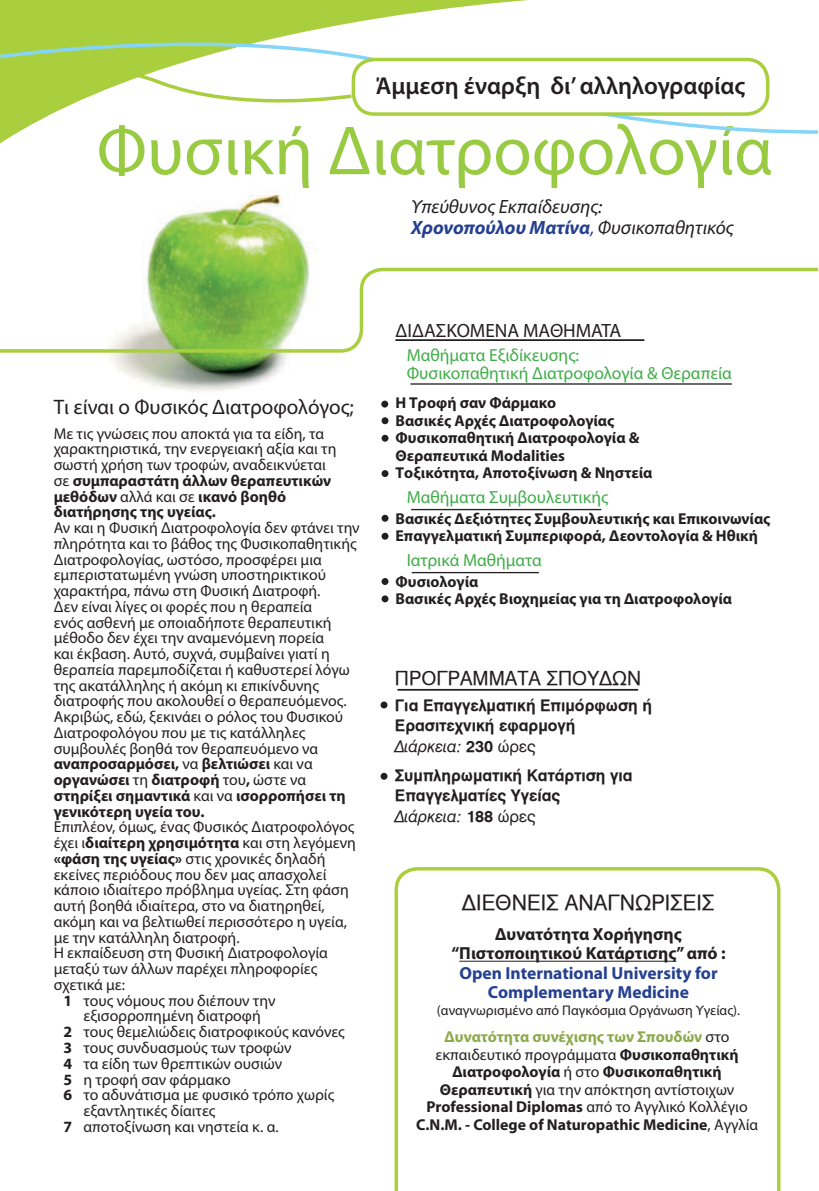
<style>
.page{position:relative;width:819px;height:1191px;background:#fff}
.page>*{position:absolute;margin:0;border:0;box-sizing:border-box;transform-origin:0 0}
.t1{font:70px "Myriad Pro";color:#98ca42}
.t2{font:600 24.5px "Myriad Pro";color:#231f20}
.t3{font:21px "Myriad Pro";color:#231f20}
.t4{font:21px "UB Helvetica";color:#231f20}
.t5{font:italic 19.25px/21px "Myriad Pro";color:#231f20}
.t6{font:19.25px "Myriad Pro";color:#231f20}
.t7{font:19.25px "UB Helvetica";color:#231f20}
.t8{font:17.5px/17.5px "Myriad Pro";color:#41ad49}
.t9{font:700 17.5px/19.2px "Myriad Pro";color:#25408f;text-align:center}
.t10{font:700 17.5px/19.2px "Myriad Pro";color:#231f20;text-align:center}
.t11{font:15.75px/15.8px "Myriad Pro";color:#231f20}
.t12{font:700 15.75px/17.5px "Myriad Pro";color:#231f20}
.t13{font:15.75px/19.2px "UB Helvetica Bold";color:#231f20}
.t14{font:15.75px "UB Helvetica Italic";color:#231f20}
.t15{font:14px "Myriad Pro";color:#231f20}
.s1{font-weight:700}
.s2{font-weight:700;color:#25408f}
.s3{color:#25408f}
.s4{font-family:"UB Helvetica Bold"}
.s5{font-family:"UB Helvetica"}
.s6{color:#8caa4b}
.s7{font-weight:400}
</style>
<div class="page">
<svg style="left:394px;top:867px;width:386px;height:324px"></svg>
<svg style="left:0;top:0;width:528px;height:418px"></svg>
<img style="left:61px;top:174px;width:337px;height:224px">
<div style="left:381px;top:400px;width:7px;height:7px;background:#231f20;border-radius:50%"></div>
<div style="left:381px;top:595px;width:7px;height:7px;background:#231f20;border-radius:50%"></div>
<div style="left:381px;top:578px;width:7px;height:7px;background:#231f20;border-radius:50%"></div>
<div style="left:381px;top:533px;width:7px;height:7px;background:#231f20;border-radius:50%"></div>
<div style="left:381px;top:515px;width:7px;height:7px;background:#231f20;border-radius:50%"></div>
<div style="left:381px;top:470px;width:7px;height:7px;background:#231f20;border-radius:50%"></div>
<div style="left:381px;top:435px;width:7px;height:7px;background:#231f20;border-radius:50%"></div>
<div style="left:381px;top:417px;width:7px;height:7px;background:#231f20;border-radius:50%"></div>
<hr style="left:459px;top:960px;width:217px;height:1px;background:#231f20">
<svg style="left:0;top:266px;width:819px;height:88px"></svg>
<svg style="left:0;top:9px;width:818px;height:127px"></svg>
<hr style="left:395px;top:339px;width:249px;height:2px;background:#231f20">
<hr style="left:410px;top:383px;width:321px;height:2px;background:#231f20">
<hr style="left:411px;top:509px;width:190px;height:1px;background:#231f20">
<hr style="left:411px;top:572px;width:128px;height:1px;background:#231f20">
<hr style="left:397px;top:689px;width:241px;height:1px;background:#231f20">
<div style="left:380px;top:701px;width:7px;height:7px;background:#231f20;border-radius:50%"></div>
<div style="left:380px;top:773px;width:7px;height:6px;background:#231f20;border-radius:50%"></div>
<div style="left:353px;top:60px;width:414px;height:54px;background:#fff;border-radius:21px"></div>
<div style="left:351px;top:58px;width:418px;height:58px;border:4px solid #a9cf3e;border-radius:21px"></div>
<svg style="left:0;top:47px;width:355px;height:66px"></svg>
<h2 class="t2" style="left:376px;top:70px;width:371px">Άμμεση έναρξη δι’ αλληλογραφίας</h2>
<h1 class="t1" style="left:97px;top:107px;width:677px">Φυσική Διατροφολογία</h1>
<h3 class="t3" style="left:54px;top:394px;width:301px">Τι είναι ο Φυσικός Διατροφολόγος;</h3>
<p class="t11" style="left:54px;top:425px;width:284px">Με τις γνώσεις που αποκτά για τα είδη, τα χαρακτηριστικά, την ενεργειακή αξία και τη σωστή χρήση των τροφών, αναδεικνύεται σε <span class="s1">συμπαραστάτη άλλων θεραπευτικών μεθόδων</span> αλλά και σε <span class="s1">ικανό βοηθό διατήρησης της υγείας.</span></p>
<p class="t11" style="left:54px;top:519px;width:307px">Αν και η Φυσική Διατροφολογία δεν φτάνει την πληρότητα και το βάθος της Φυσικοπαθητικής Διατροφολογίας, ωστόσο, προσφέρει μια εμπεριστατωμένη γνώση υποστηρικτικού χαρακτήρα, πάνω στη Φυσική Διατροφή.<br>Δεν είναι λίγες οι φορές που η θεραπεία<br>ενός ασθενή με οποιαδήποτε θεραπευτική μέθοδο δεν έχει την αναμενόμενη πορεία<br>και έκβαση. Αυτό, συχνά, συμβαίνει γιατί η θεραπεία παρεμποδίζεται ή καθυστερεί λόγω της ακατάλληλης ή ακόμη κι επικίνδυνης διατροφής που ακολουθεί ο θεραπευόμενος.<br>Ακριβώς, εδώ, ξεκινάει ο ρόλος του Φυσικού Διατροφολόγου που με τις κατάλληλες συμβουλές βοηθά τον θεραπευόμενο να <span class="s1">αναπροσαρμόσει,</span> να <span class="s1">βελτιώσει</span> και να <span class="s1">οργανώσει</span> τη <span class="s1">διατροφή</span> του<span class="s1">,</span> ώστε να <span class="s1">στηρίξει σημαντικά</span> και να <span class="s1">ισορροπήσει τη γενικότερη υγεία του.</span></p>
<p class="t11" style="left:54px;top:819px;width:302px">Επιπλέον, όμως, ένας Φυσικός Διατροφολόγος</p>
<p class="t11" style="left:54px;top:834px;width:304px">έχει ι<span class="s1">διαίτερη χρησιμότητα</span> και στη λεγόμενη</p>
<p class="t11" style="left:54px;top:850px;width:273px"><span class="s1">«φάση της υγείας»</span> στις χρονικές δηλαδή</p>
<p class="t11" style="left:54px;top:866px;width:274px">εκείνες περιόδους που δεν μας απασχολεί</p>
<p class="t11" style="left:54px;top:882px;width:296px">κάποιο ιδιαίτερο πρόβλημα υγείας. Στη φάση</p>
<p class="t11" style="left:54px;top:897px;width:272px">αυτή βοηθά ιδιαίτερα, στο να διατηρηθεί,</p>
<p class="t11" style="left:54px;top:913px;width:295px">ακόμη και να βελτιωθεί περισσότερο η υγεία,</p>
<p class="t11" style="left:54px;top:929px;width:187px">με την κατάλληλη διατροφή.</p>
<p class="t11" style="left:54px;top:945px;width:275px">Η εκπαίδευση στη Φυσική Διατροφολογία</p>
<p class="t11" style="left:54px;top:960px;width:265px">μεταξύ των άλλων παρέχει πληροφορίες</p>
<p class="t11" style="left:54px;top:976px;width:73px">σχετικά με:</p>
<p class="t11" style="left:64px;top:992px;width:213px"><span class="s1">1</span> τους νόμους που διέπουν την</p>
<p class="t11" style="left:83px;top:1008px;width:179px">εξισορροπημένη διατροφή</p>
<p class="t11" style="left:64px;top:1023px;width:283px"><span class="s1">2</span> τους θεμελιώδεις διατροφικούς κανόνες</p>
<p class="t11" style="left:64px;top:1039px;width:229px"><span class="s1">3</span> τους συνδυασμούς των τροφών</p>
<p class="t11" style="left:64px;top:1055px;width:220px"><span class="s1">4</span> τα είδη των θρεπτικών ουσιών</p>
<p class="t11" style="left:64px;top:1071px;width:169px"><span class="s1">5</span> η τροφή σαν φάρμακο</p>
<p class="t11" style="left:64px;top:1086px;width:272px"><span class="s1">6</span> το αδυνάτισμα με φυσικό τρόπο χωρίς</p>
<p class="t11" style="left:83px;top:1102px;width:133px">εξαντλητικές δίαιτες</p>
<p class="t11" style="left:64px;top:1118px;width:216px"><span class="s1">7</span> αποτοξίνωση και νηστεία κ. α.</p>
<p class="t5" style="left:411px;top:196px;width:324px">Υπεύθυνος Εκπαίδευσης:<br><span class="s2">Χρονοπούλου Ματίνα</span><span class="s3">,</span> Φυσικοπαθητικός</p>
<p class="t6" style="left:395px;top:318px;width:227px">ΔΙΔΑΣΚΟΜΕΝΑ ΜΑΘΗΜΑΤΑ</p>
<p class="t8" style="left:406px;top:346px;width:326px">Μαθήματα Εξιδίκευσης:<br>Φυσικοπαθητική Διατροφολογία &amp; Θεραπεία</p>
<p class="t12" style="left:395px;top:394px;width:258px">Η Τροφή σαν Φάρμακο<br>Βασικές Αρχές Διατροφολογίας<br>Φυσικοπαθητική Διατροφολογία &amp;<br>Θεραπευτικά Modalities<br>Τοξικότητα, Αποτοξίνωση &amp; Νηστεία</p>
<p class="t8" style="left:406px;top:488px;width:203px">Μαθήματα Συμβουλευτικής</p>
<p class="t12" style="left:395px;top:509px;width:376px">Βασικές Δεξιότητες Συμβουλευτικής και Επικοινωνίας<br>Επαγγελματική Συμπεριφορά, Δεοντολογία &amp; Ηθική</p>
<p class="t8" style="left:406px;top:551px;width:137px">Ιατρικά Μαθήματα</p>
<p class="t12" style="left:395px;top:572px;width:338px">Φυσιολογία<br>Βασικές Αρχές Βιοχημείας για τη Διατροφολογία</p>
<p class="t7" style="left:395px;top:667px;width:248px">ΠΡΟΓΡΑΜΜΑΤΑ ΣΠΟΥΔΩΝ</p>
<p class="t13" style="left:395px;top:696px;width:258px">Για Επαγγελματική Επιμόρφωση ή<br>Ερασιτεχνική εφαρμογή</p>
<p class="t14" style="left:395px;top:737px;width:142px">Διάρκεια: <span class="s4">230</span> <span class="s5">ώρες</span></p>
<p class="t13" style="left:395px;top:766px;width:239px">Συμπληρωματική Κατάρτιση για<br>Επαγγελματίες Υγείας</p>
<p class="t14" style="left:395px;top:807px;width:142px">Διάρκεια: <span class="s4">188</span> <span class="s5">ώρες</span></p>
<h3 class="t4" style="left:462px;top:891px;width:254px">ΔΙΕΘΝΕΙΣ ΑΝΑΓΝΩΡΙΣΕΙΣ</h3>
<p class="t10" style="left:451px;top:924px;width:276px">Δυνατότητα Χορήγησης “Πιστοποιητικού Κατάρτισης” από :</p>
<p class="t9" style="left:459px;top:962px;width:260px">Open International University for<br>Complementary Medicine</p>
<p class="t15" style="left:437px;top:1002px;width:304px">(αναγνωρισμένο από Παγκόσμια Οργάνωση Υγείας).</p>
<p class="t12" style="left:416px;top:1027px;width:343px;text-align:center"><span class="s6">Δυνατότητα συνέχισης των Σπουδών</span> <span class="s7">στο εκπαιδευτικό προγράμματα</span> Φυσικοπαθητική Διατροφολογία <span class="s7">ή στο</span> Φυσικοπαθητική Θεραπευτική <span class="s7">για την απόκτηση αντίστοιχων </span>Professional Diplomas <span class="s7">από το Αγγλικό Κολλέγιο </span>C.N.M. - College of Naturopathic Medicine<span class="s7">, Αγγλία</span></p>
</div>
